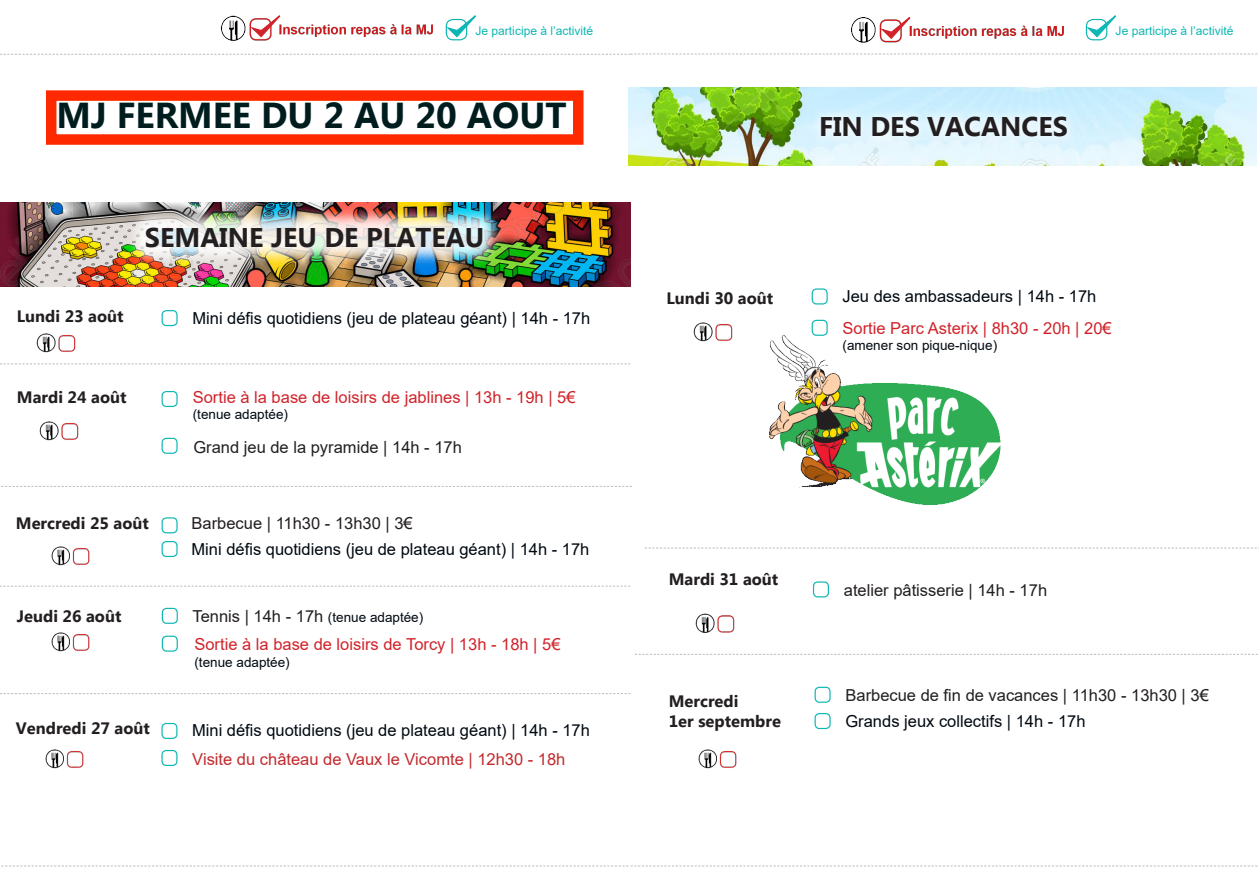
<style>
.page{position:relative;width:1259px;height:893px;background:#fff}
.page>*{position:absolute;margin:0;border:0;box-sizing:border-box;transform-origin:0 0}
.t1{font:700 36px "Microsoft Tai Le";color:#001d1e}
.t2{font:700 27px "Microsoft Tai Le";color:#231f20}
.t3{font:16.5px "Arial";color:#000911}
.t4{font:16.5px "Arial";color:#231f20}
.t5{font:16.5px "Arial";color:#d1232a}
.t6{font:700 16.5px "Microsoft Tai Le";color:#231f20}
.t7{font:16.5px "Arial";color:#c22a2d}
.t8{font:13.5px "Arial";color:#000911}
.t9{font:12px "Arial";color:#0eb7b4}
.s1{font-size:13.5px;color:#000911}
</style>
<div class="page">
<img style="left:629px;top:88px;width:628px;height:78px">
<img style="left:1px;top:203px;width:629px;height:83px">
<svg style="left:635px;top:654px;width:623px;height:1px"></svg>
<svg style="left:1px;top:866px;width:1257px;height:1px"></svg>
<svg style="left:0;top:54px;width:1258px;height:1px"></svg>
<div style="left:446px;top:19px;width:21px;height:21px;border:1px solid #0eb7b4;border-radius:7px"></div>
<svg style="left:445px;top:15px;width:31px;height:24px"></svg>
<div style="left:1086px;top:19px;width:21px;height:21px;border:1px solid #0eb7b4;border-radius:7px"></div>
<svg style="left:1085px;top:15px;width:32px;height:24px"></svg>
<div style="left:162px;top:310px;width:16px;height:16px;border:1px solid #0eb7b4;border-radius:4px"></div>
<div style="left:162px;top:438px;width:16px;height:16px;border:1px solid #0eb7b4;border-radius:4px"></div>
<div style="left:161px;top:723px;width:16px;height:16px;border:1px solid #0eb7b4;border-radius:4px"></div>
<div style="left:161px;top:750px;width:16px;height:16px;border:1px solid #0eb7b4;border-radius:4px"></div>
<div style="left:162px;top:608px;width:16px;height:16px;border:1px solid #0eb7b4;border-radius:4px"></div>
<div style="left:162px;top:517px;width:16px;height:16px;border:1px solid #0eb7b4;border-radius:4px"></div>
<div style="left:162px;top:391px;width:16px;height:16px;border:1px solid #0eb7b4;border-radius:4px"></div>
<svg style="left:0;top:363px;width:630px;height:1px"></svg>
<svg style="left:1px;top:486px;width:631px;height:1px"></svg>
<svg style="left:0;top:586px;width:630px;height:1px"></svg>
<svg style="left:0;top:693px;width:630px;height:1px"></svg>
<div style="left:126px;top:207px;width:377px;height:60px;background:#fff;opacity:.89"></div>
<div style="left:809px;top:105px;width:269px;height:43px;background:#fff;opacity:.75"></div>
<img style="left:221px;top:15px;width:212px;height:26px">
<svg style="left:247px;top:15px;width:35px;height:24px"></svg>
<img style="left:851px;top:17px;width:213px;height:26px">
<svg style="left:877px;top:17px;width:35px;height:23px"></svg>
<img style="left:36px;top:333px;width:40px;height:20px">
<img style="left:39px;top:421px;width:40px;height:20px">
<img style="left:51px;top:632px;width:39px;height:20px">
<img style="left:45px;top:749px;width:39px;height:20px">
<div style="left:46px;top:90px;width:537px;height:55px;border:10px solid #ff2900"></div>
<div style="left:162px;top:541px;width:16px;height:16px;border:1px solid #0eb7b4;border-radius:4px"></div>
<div style="left:162px;top:636px;width:16px;height:16px;border:1px solid #0eb7b4;border-radius:4px"></div>
<img style="left:51px;top:546px;width:39px;height:20px">
<div style="left:811px;top:288px;width:16px;height:16px;border:1px solid #0eb7b4;border-radius:4px"></div>
<svg style="left:645px;top:548px;width:614px;height:1px"></svg>
<img style="left:693px;top:322px;width:40px;height:20px">
<div style="left:811px;top:320px;width:16px;height:16px;border:1px solid #0eb7b4;border-radius:4px"></div>
<img style="left:695px;top:613px;width:40px;height:20px">
<div style="left:813px;top:581px;width:16px;height:16px;border:1px solid #0eb7b4;border-radius:4px"></div>
<div style="left:814px;top:687px;width:16px;height:16px;border:1px solid #0eb7b4;border-radius:4px"></div>
<div style="left:814px;top:713px;width:16px;height:16px;border:1px solid #0eb7b4;border-radius:4px"></div>
<img style="left:698px;top:749px;width:39px;height:20px">
<img style="left:769px;top:336px;width:232px;height:168px">
<p class="t9" style="left:475px;top:22px;width:119px">Je participe à l’activité</p>
<p class="t9" style="left:1115px;top:22px;width:119px">Je participe à l’activité</p>
<p class="t1" style="left:56px;top:95px;width:511px">MJ FERMÉE DU 2 AU 20 AOUT</p>
<p class="t2" style="left:145px;top:222px;width:341px">SEMAINE JEU DE PLATEAU</p>
<p class="t6" style="left:17px;top:306px;width:108px">Lundi 23 août</p>
<p class="t3" style="left:192px;top:307px;width:399px">Mini défis quotidiens (jeu de plateau géant) | 14h - 17h</p>
<p class="t6" style="left:17px;top:388px;width:111px">Mardi 24 août</p>
<p class="t5" style="left:193px;top:386px;width:384px">Sortie à la base de loisirs de jablines | 13h - 19h | 5€</p>
<p class="t8" style="left:193px;top:405px;width:97px">(tenue adaptée)</p>
<p class="t4" style="left:193px;top:435px;width:270px">Grand jeu de la pyramide | 14h - 17h</p>
<p class="t6" style="left:16px;top:514px;width:135px">Mercredi 25 août</p>
<p class="t4" style="left:192px;top:512px;width:223px">Barbecue | 11h30 - 13h30 | 3€</p>
<p class="t3" style="left:192px;top:538px;width:399px">Mini défis quotidiens (jeu de plateau géant) | 14h - 17h</p>
<p class="t6" style="left:17px;top:607px;width:106px">Jeudi 26 août</p>
<p class="t4" style="left:192px;top:604px;width:232px">Tennis | 14h - 17h <span class="s1">(tenue adaptée)</span></p>
<p class="t5" style="left:194px;top:633px;width:367px">Sortie à la base de loisirs de Torcy | 13h - 18h | 5€</p>
<p class="t8" style="left:194px;top:652px;width:97px">(tenue adaptée)</p>
<p class="t6" style="left:16px;top:718px;width:135px">Vendredi 27 août</p>
<p class="t3" style="left:192px;top:719px;width:399px">Mini défis quotidiens (jeu de plateau géant) | 14h - 17h</p>
<p class="t7" style="left:192px;top:748px;width:375px">Visite du château de Vaux le Vicomte | 12h30 - 18h</p>
<p class="t2" style="left:819px;top:111px;width:250px">FIN DES VACANCES</p>
<p class="t6" style="left:666px;top:289px;width:108px">Lundi 30 août</p>
<p class="t3" style="left:842px;top:285px;width:255px">Jeu des ambassadeurs | 14h - 17h</p>
<p class="t5" style="left:842px;top:316px;width:271px">Sortie Parc Asterix | 8h30 - 20h | 20€</p>
<p class="t8" style="left:842px;top:336px;width:156px">(amener son pique-nique)</p>
<p class="t6" style="left:669px;top:569px;width:111px">Mardi 31 août</p>
<p class="t4" style="left:844px;top:579px;width:205px">atelier pâtisserie | 14h - 17h</p>
<p class="t6" style="left:669px;top:692px;width:71px">Mercredi</p>
<p class="t4" style="left:845px;top:684px;width:365px">Barbecue de fin de vacances | 11h30 - 13h30 | 3€</p>
<p class="t6" style="left:669px;top:712px;width:114px">1er septembre</p>
<p class="t3" style="left:845px;top:710px;width:241px">Grands jeux collectifs | 14h - 17h</p>
</div>
